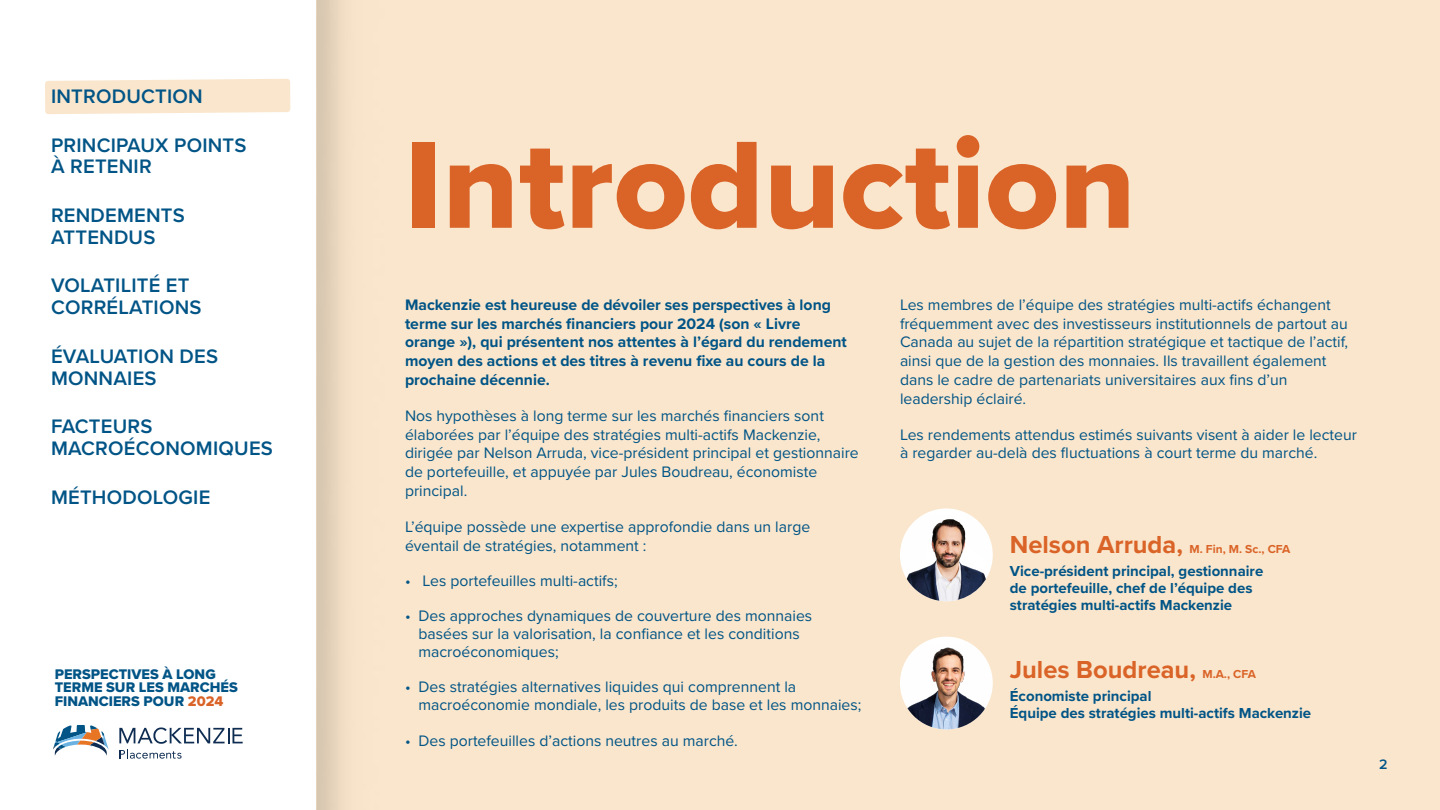
<style>
.page{position:relative;width:1440px;height:810px;background:#fff}
.page>*{position:absolute;margin:0;border:0;box-sizing:border-box;transform-origin:0 0}
.t1{font:128.77px "Proxima Nova Extrabld";color:#da6327}
.t2{font:700 25.5px "Proxima Nova";color:#da6327}
.navigation{font:600 20.25px/21.8px "Proxima Nova";letter-spacing:.01em;color:#005486}
.Body-blue{font:15.75px/18.8px "Proxima Nova";color:#005486}
.Body-blue-2{font:700 15.75px/18.8px "Proxima Nova";color:#005486}
.t3{font:700 15px/17.2px "Proxima Nova";color:#005486}
.t4{font:14.48px/13.5px "Proxima Nova Extrabld";color:#005486}
.t5{font:600 14.25px "Proxima Nova";color:#005486}
.t6{font:700 12px "Proxima Nova";color:#da6327}
.s1{color:#da6327}
.s2{font-size:25.5px}
.s3{font-size:12px}
</style>
<div class="page">
<div style="left:316px;top:0;width:1124px;height:810px;background:#fae6cc"></div>
<svg style="left:53px;top:725px;width:56px;height:31px"></svg>
<svg style="left:119px;top:727px;width:124px;height:32px"></svg>
<div style="left:45px;top:79px;width:245px;height:35px;background:#fae6cc"></div>
<div style="left:900px;top:508px;width:93px;height:93px;background:#fff;border-radius:50%"></div>
<img style="left:900px;top:515px;width:90px;height:86px">
<div style="left:900px;top:637px;width:93px;height:92px;background:#fff;border-radius:50%"></div>
<img style="left:900px;top:643px;width:93px;height:86px">
<p class="navigation" style="left:51px;top:85px;width:153px">INTRODUCTION</p>
<p class="navigation" style="left:51px;top:133px;width:197px">PRINCIPAUX POINTS<br>À RETENIR</p>
<p class="navigation" style="left:51px;top:204px;width:135px">RENDEMENTS<br>ATTENDUS</p>
<p class="navigation" style="left:51px;top:274px;width:152px">VOLATILITÉ ET<br>CORRÉLATIONS</p>
<p class="navigation" style="left:51px;top:345px;width:169px">ÉVALUATION DES<br>MONNAIES</p>
<p class="navigation" style="left:51px;top:415px;width:223px">FACTEURS<br>MACROÉCONOMIQUES</p>
<p class="navigation" style="left:51px;top:485px;width:161px">MÉTHODOLOGIE</p>
<p class="t4" style="left:55px;top:667px;width:185px">PERSPECTIVES À LONG<br>TERME SUR LES MARCHÉS<br>FINANCIERS POUR <span class="s1">2024</span></p>
<h1 class="t1" style="left:405px;top:89px;width:732px">Introduction</h1>
<p class="Body-blue-2" style="left:405px;top:295px;width:443px">Mackenzie est heureuse de dévoiler ses perspectives à long terme sur les marchés financiers pour 2024 (son « Livre orange »), qui présentent nos attentes à l’égard du rendement moyen des actions et des titres à revenu fixe au cours de la prochaine décennie.</p>
<p class="Body-blue" style="left:405px;top:406px;width:455px">Nos hypothèses à long terme sur les marchés financiers sont élaborées par l’équipe des stratégies multi-actifs Mackenzie, dirigée par Nelson Arruda, vice-président principal et gestionnaire de portefeuille, et appuyée par Jules Boudreau, économiste principal.</p>
<p class="Body-blue" style="left:405px;top:517px;width:407px">L’équipe possède une expertise approfondie dans un large éventail de stratégies, notamment :</p>
<p class="Body-blue" style="left:405px;top:571px;width:214px">• Les portefeuilles multi-actifs;</p>
<p class="Body-blue" style="left:418px;top:606px;width:395px;line-height:18px;text-indent:-14px">• Des approches dynamiques de couverture des monnaies basées sur la valorisation, la confiance et les conditions macroéconomiques;</p>
<p class="Body-blue" style="left:418px;top:677px;width:444px;line-height:18px;text-indent:-14px">• Des stratégies alternatives liquides qui comprennent la macroéconomie mondiale, les produits de base et les monnaies;</p>
<p class="Body-blue" style="left:405px;top:730px;width:334px">• Des portefeuilles d’actions neutres au marché.</p>
<p class="Body-blue" style="left:900px;top:295px;width:450px">Les membres de l’équipe des stratégies multi-actifs échangent fréquemment avec des investisseurs institutionnels de partout au Canada au sujet de la répartition stratégique et tactique de l’actif, ainsi que de la gestion des monnaies. Ils travaillent également dans le cadre de partenariats universitaires aux fins d’un leadership éclairé.</p>
<p class="Body-blue" style="left:900px;top:424px;width:459px">Les rendements attendus estimés suivants visent à aider le lecteur à regarder au-delà des fluctuations à court terme du marché.</p>
<h2 class="t6" style="left:1010px;top:540px;width:282px"><span class="s2">Nelson Arruda,</span> M. Fin, M. Sc., CFA</h2>
<h2 class="t3" style="left:1010px;top:562px;width:255px">Vice-président principal, gestionnaire de portefeuille, chef de l’équipe des stratégies multi-actifs Mackenzie</h2>
<h2 class="t2" style="left:1010px;top:650px;width:248px">Jules Boudreau, <span class="s3">M.A., CFA</span></h2>
<h2 class="t3" style="left:1010px;top:687px;width:303px">Économiste principal<br>Équipe des stratégies multi-actifs Mackenzie</h2>
<p class="t5" style="left:1379px;top:753px;width:10px">2</p>
</div>
